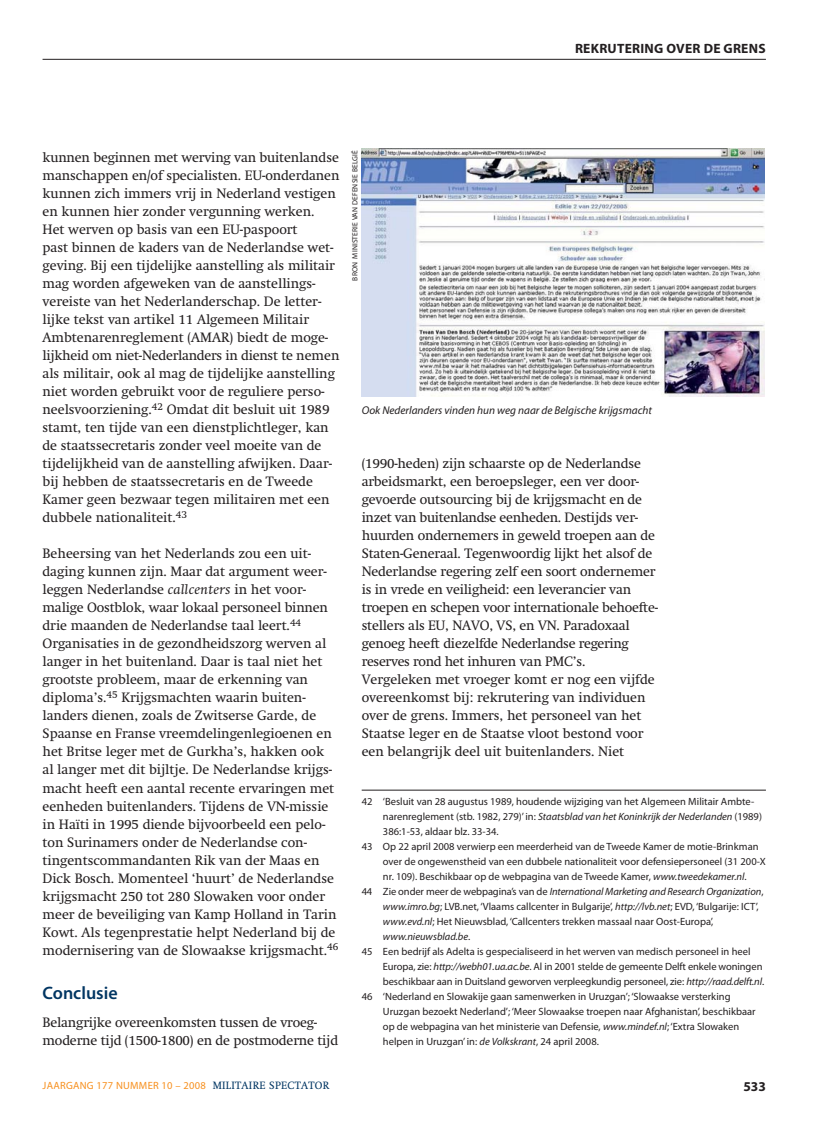
<style>
.page{position:relative;width:817px;height:1136px;background:#fff}
.page>*{position:absolute;margin:0;border:0;box-sizing:border-box;transform-origin:0 0}
.t1{font:600 18px "Myriad Pro";color:#003562}
.t2{font:13.5px/18px "Swift";color:#231f20}
.t3{font:700 13.5px "Myriad Pro";letter-spacing:.02em;color:#231f20}
.t4{font:italic 11.25px "Myriad Pro";color:#231f20}
.t5{font:10.5px "Myriad Pro";color:#231f20}
.t6{font:italic 10.5px "Myriad Pro";color:#231f20}
.t7{font:10.5px "Myriad Pro";letter-spacing:.025em;color:#f7901e}
.t8{font:7.5px "Myriad Pro";letter-spacing:.02em;color:#231f20}
.s1{font-style:italic}
.s2{font-style:normal}
.s3{font-family:"Swift";color:#003562}
</style>
<div class="page">
<hr style="left:43px;top:59px;width:722px;height:1px;background:#231f20">
<hr style="left:361px;top:789px;width:404px;height:1px;background:#231f20">
<img style="left:361px;top:149px;width:403px;height:247px">
<p class="t3" style="left:575px;top:43px;width:192px">REKRUTERING OVER DE GRENS</p>
<p class="t2" style="left:43px;top:150px;width:298px">kunnen beginnen met werving van buitenlandse manschappen en/of specialisten. EU-onderdanen kunnen zich immers vrij in Nederland vestigen en kunnen hier zonder vergunning werken.<br>Het werven op basis van een EU-paspoort<br>past binnen de kaders van de Nederlandse wet&shy;geving. Bij een tijdelijke aanstelling als militair mag worden afgeweken van de aanstellings&shy;vereiste van het Nederlanderschap. De letter&shy;lijke tekst van artikel 11 Algemeen Militair Ambtenarenreglement (AMAR) biedt de moge&shy;lijkheid om niet-Nederlanders in dienst te nemen als militair, ook al mag de tijdelijke aanstelling niet worden gebruikt voor de reguliere perso&shy;neelsvoorziening.<sup>42</sup> Omdat dit besluit uit 1989 stamt, ten tijde van een dienstplichtleger, kan de staatssecretaris zonder veel moeite van de tijdelijkheid van de aanstelling afwijken. Daar&shy;bij hebben de staatssecretaris en de Tweede Kamer geen bezwaar tegen militairen met een dubbele nationaliteit.<sup>43</sup></p>
<p class="t2" style="left:43px;top:546px;width:297px">Beheersing van het Nederlands zou een uit&shy;daging kunnen zijn. Maar dat argument weer&shy;leggen Nederlandse <span class="s1">callcenters</span> in het voor&shy;malige Oostblok, waar lokaal personeel binnen drie maanden de Nederlandse taal leert.<sup>44<br></sup>Organisaties in de gezondheidszorg werven al langer in het buitenland. Daar is taal niet het grootste probleem, maar de erkenning van diploma’s.<sup>45</sup> Krijgsmachten waarin buiten&shy;landers dienen, zoals de Zwitserse Garde, de Spaanse en Franse vreemdelingenlegioenen en het Britse leger met de Gurkha’s, hakken ook al langer met dit bijltje. De Nederlandse krijgs&shy;macht heeft een aantal recente ervaringen met eenheden buitenlanders. Tijdens de VN-missie in Haïti in 1995 diende bijvoorbeeld een pelo&shy;ton Surinamers onder de Nederlandse con&shy;tingentscom mandanten Rik van der Maas en Dick Bosch. Momenteel ‘huurt’ de Nederlandse krijgsmacht 250 tot 280 Slowaken voor onder meer de beveiliging van Kamp Holland in Tarin Kowt. Als tegenprestatie helpt Nederland bij de modernisering van de Slowaakse krijgsmacht.<sup>46</sup></p>
<h1 class="t1" style="left:43px;top:986px;width:77px">Conclusie</h1>
<p class="t2" style="left:43px;top:1014px;width:297px">Belangrijke overeenkomsten tussen de vroeg&shy;moderne tijd (1500-1800) en de postmoderne tijd</p>
<p class="t8" style="left:352px;top:280px;width:132px;rotate:-90deg">BRON MINISTERIE VAN DEFENSIE BELGIË</p>
<p class="t4" style="left:361px;top:406px;width:292px">Ook Nederlanders vinden hun weg naar de Belgische krijgsmacht</p>
<p class="t2" style="left:361px;top:456px;width:298px">(1990-heden) zijn schaarste op de Nederlandse arbeidsmarkt, een beroepsleger, een ver door&shy;gevoerde outsourcing bij de krijgsmacht en de inzet van buitenlandse eenheden. Destijds ver&shy;huurden ondernemers in geweld troepen aan de Staten-Generaal. Tegenwoordig lijkt het alsof de Nederlandse regering zelf een soort ondernemer is in vrede en veiligheid: een leverancier van troepen en schepen voor internationale behoefte&shy;stellers als EU, NAVO, VS, en VN. Paradoxaal genoeg heeft diezelfde Nederlandse regering reserves rond het inhuren van PMC’s.<br>Vergeleken met vroeger komt er nog een vijfde overeenkomst bij: rekrutering van individuen over de grens. Immers, het personeel van het Staatse leger en de Staatse vloot bestond voor een belangrijk deel uit buitenlanders. Niet</p>
<p class="t5" style="left:361px;top:797px;width:394px">42 ‘Besluit van 28 augustus 1989, houdende wijziging van het Algemeen Militair Ambte-</p>
<p class="t6" style="left:383px;top:812px;width:380px"><span class="s2">narenreglement (stb. 1982, 279)’ in:</span> Staatsblad van het Koninkrijk der Nederlanden <span class="s2">(1989)</span></p>
<p class="t5" style="left:383px;top:827px;width:117px">386:1-53, aldaar blz. 33-34.</p>
<p class="t5" style="left:361px;top:842px;width:398px">43 Op 22 april 2008 verwierp een meerderheid van de Tweede Kamer de motie-Brinkman</p>
<p class="t5" style="left:383px;top:857px;width:384px">over de ongewenstheid van een dubbele nationaliteit voor defensiepersoneel (31 200-X</p>
<p class="t5" style="left:383px;top:872px;width:365px">nr. 109). Beschikbaar op de webpagina van de Tweede Kamer, <span class="s1">www.tweedekamer.nl</span>.</p>
<p class="t6" style="left:361px;top:887px;width:403px"><span class="s2">44 Zie onder meer de webpagina’s van de</span> International Marketing and Research Organization<span class="s2">,</span></p>
<p class="t5" style="left:383px;top:902px;width:377px"><span class="s1">www.imro.bg</span>; LVB.net, ‘Vlaams callcenter in Bulgarije’, <span class="s1">http://lvb.net</span>; EVD, ‘Bulgarije: ICT’,</p>
<p class="t5" style="left:383px;top:917px;width:332px"><span class="s1">www.evd.nl</span>; Het Nieuwsblad, ‘Callcenters trekken massaal naar Oost-Europa’,</p>
<p class="t6" style="left:383px;top:932px;width:89px">www.nieuwsblad.be<span class="s2">.</span></p>
<p class="t5" style="left:361px;top:947px;width:390px">45 Een bedrijf als Adelta is gespecialiseerd in het werven van medisch personeel in heel</p>
<p class="t5" style="left:383px;top:962px;width:381px">Europa, zie: <span class="s1">http://webh01.ua.ac.be</span>. Al in 2001 stelde de gemeente Delft enkele woningen</p>
<p class="t5" style="left:383px;top:977px;width:383px">beschikbaar aan in Duitsland geworven verpleegkundig personeel, zie: <span class="s1">http://raad.delft.nl</span>.</p>
<p class="t5" style="left:361px;top:992px;width:370px">46 ‘Nederland en Slowakije gaan samenwerken in Uruzgan’; ‘Slowaakse versterking</p>
<p class="t5" style="left:383px;top:1007px;width:374px">Uruzgan bezoekt Nederland’; ‘Meer Slowaakse troepen naar Afghanistan’, beschikbaar</p>
<p class="t5" style="left:383px;top:1022px;width:358px">op de webpagina van het ministerie van Defensie, <span class="s1">www.mindef.nl</span>; ‘Extra Slowaken</p>
<p class="t5" style="left:383px;top:1037px;width:217px">helpen in Uruzgan’ in: <span class="s1">de Volkskrant</span>, 24 april 2008.</p>
<p class="t7" style="left:43px;top:1080px;width:288px">JAARGANG 177 NUMMER 10 – 2008 <span class="s3">MILITAIRE SPECTATOR</span></p>
<p class="t3" style="left:743px;top:1081px;width:24px">533</p>
</div>
